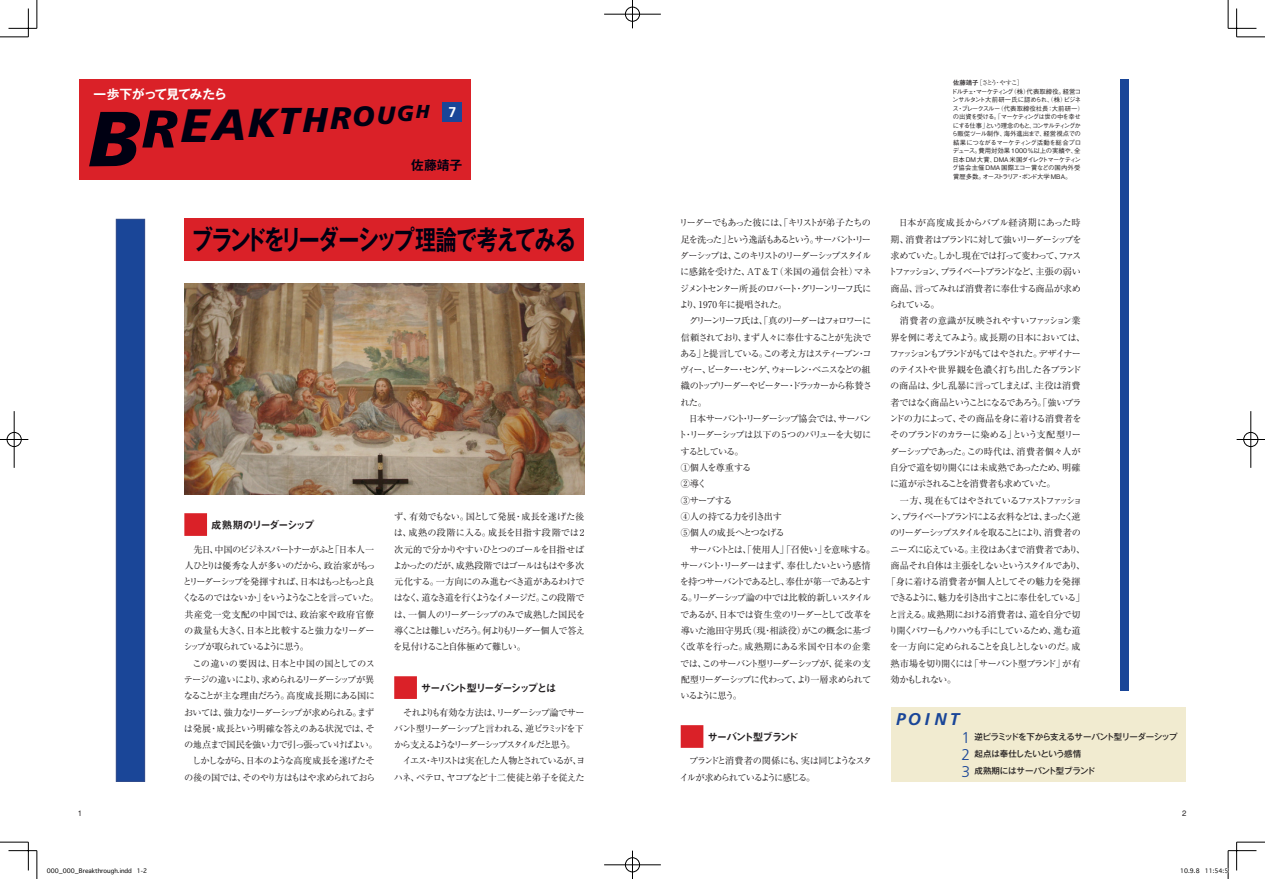
<style>
.page{position:relative;width:1265px;height:879px;background:#fff}
.page>*{position:absolute;margin:0;border:0;box-sizing:border-box;transform-origin:0 0}
.t1{font:italic 900 78px "Frutiger";color:#000012}
.t2{font:700 26.9px "Gothic MB101 Pr 5 De";letter-spacing:-.085em;color:#000012;scale:.78 1}
.t3{font:italic 700 17px "Frutiger";letter-spacing:.2em;color:#1a4698}
.t4{font:700 14.2px "Frutiger";color:#fff}
.t5{font:700 12.8px "Gothic MB101 Pr 5 De";letter-spacing:-.045em;color:#fff}
.t6{font:700 12.8px "Gothic MB101 Pr 5 De";color:#000012}
.t7{font:10.6px "Midashi Go Pr 5 MB31";letter-spacing:-.145em;color:#231f20}
.t8{font:10.6px "Midashi Go Pr 5 MB31";letter-spacing:-.12em;color:#231f20}
.t9{font:9.2px/16.3px "Ryumin Pr 5";letter-spacing:-.1em;color:#231f20}
.t10{font:9.2px/16.3px "Ryumin Pr 5";letter-spacing:-.14em;color:#231f20}
.t11{font:9.2px "Ryumin Pr 5";letter-spacing:-.075em;color:#231f20}
.t12{font:9.2px "Ryumin Pr 5";letter-spacing:-.195em;color:#231f20}
.t13{font:9.2px "Ryumin Pr 5";letter-spacing:-.06em;color:#231f20}
.t14{font:9.2px "Ryumin Pr 5";letter-spacing:-.135em;color:#231f20}
.t15{font:9.2px "Ryumin Pr 5";letter-spacing:-.125em;color:#231f20}
.t16{font:9.2px "Ryumin Pr 5";letter-spacing:-.07em;color:#231f20}
.t17{font:9.2px "Ryumin Pr 5";letter-spacing:-.04em;color:#231f20}
.t18{font:9.2px "Ryumin Pr 5";letter-spacing:-.025em;color:#231f20}
.t19{font:500 8.5px/17px "Gothic MB101 Pr 5";letter-spacing:-.055em;color:#231f20}
.t20{font:500 6.4px/8.5px "Gothic BBB Pr 5";letter-spacing:-.065em;color:#231f20}
.t21{font:6.4px "Ryumin Pr 5";letter-spacing:-.2em;color:#231f20}
.t22{font:6px "Osaka";color:#000}
.s1{font-family:"Futo Go B101 Pr 5";font-weight:700}
.s2{font-family:"Ryumin Pr 5";font-weight:400}
.s3{font-family:"Frutiger";font-weight:300;font-size:15.6px;color:#1a4698}
</style>
<div class="page">
<div style="left:116px;top:219px;width:29px;height:562px;background:#1a4698"></div>
<div style="left:116px;top:219px;width:29px;height:563px;border:1px solid #354e8c"></div>
<div style="left:1120px;top:79px;width:8px;height:612px;background:#1a4698"></div>
<div style="left:79px;top:79px;width:392px;height:101px;background:#da2128"></div>
<div style="left:184px;top:218px;width:400px;height:43px;background:#da2128"></div>
<div style="left:890px;top:707px;width:295px;height:75px;background:#f1ebd0"></div>
<div style="left:184px;top:513px;width:23px;height:23px;background:#da2128"></div>
<div style="left:394px;top:676px;width:23px;height:23px;background:#da2128"></div>
<div style="left:680px;top:725px;width:23px;height:23px;background:#da2128"></div>
<div style="left:442px;top:102px;width:20px;height:20px;background:#1a4698"></div>
<img style="left:184px;top:283px;width:400px;height:212px">
<svg style="left:0;top:0;width:38px;height:38px"></svg>
<svg style="left:0;top:842px;width:38px;height:37px"></svg>
<svg style="left:1227px;top:0;width:37px;height:38px"></svg>
<div style="left:624px;top:6px;width:16px;height:16px;border:1px solid #fff;border-radius:50%"></div>
<hr style="left:604px;top:13px;width:56px;height:2px;background:#fff">
<hr style="left:631px;top:0;width:2px;height:28px;background:#fff">
<div style="left:625px;top:7px;width:14px;height:14px;border:1px solid #000;border-radius:50%"></div>
<hr style="left:604px;top:14px;width:56px;height:1px;background:#000">
<svg style="left:632px;top:0;width:1px;height:28px"></svg>
<div style="left:624px;top:857px;width:16px;height:15px;border:1px solid #fff;border-radius:50%"></div>
<div style="left:625px;top:857px;width:14px;height:15px;border:1px solid #000;border-radius:50%"></div>
<hr style="left:604px;top:864px;width:56px;height:1px;background:#000">
<svg style="left:632px;top:850px;width:1px;height:29px"></svg>
<div style="left:6px;top:432px;width:16px;height:15px;border:1px solid #fff;border-radius:50%"></div>
<div style="left:7px;top:432px;width:14px;height:15px;border:1px solid #000;border-radius:50%"></div>
<svg style="left:0;top:439px;width:28px;height:1px"></svg>
<hr style="left:14px;top:411px;width:1px;height:57px;background:#000">
<div style="left:1242px;top:432px;width:16px;height:15px;border:1px solid #fff;border-radius:50%"></div>
<div style="left:1243px;top:432px;width:14px;height:15px;border:1px solid #000;border-radius:50%"></div>
<svg style="left:1236px;top:439px;width:28px;height:1px"></svg>
<hr style="left:1250px;top:411px;width:1px;height:57px;background:#000">
<svg style="left:1227px;top:842px;width:37px;height:37px"></svg>
<h3 class="t5" style="left:94px;top:84px;width:135px">一歩下がって見てみたら</h3>
<h1 class="t1" style="left:88px;top:92px;width:343px">B<sup>R</sup><sup>E</sup><sup>A</sup><sup>K</sup><sup>T</sup><sup>H</sup><sup>R</sup><sup>O</sup><sup>U</sup><sup>G</sup><sup>H</sup></h1>
<h3 class="t4" style="left:448px;top:104px;width:9px">7</h3>
<h3 class="t6" style="left:411px;top:154px;width:53px">佐藤靖子</h3>
<h2 class="t2" style="left:192px;top:217px;width:494px">ブランドをリーダーシップ理論で考えてみる</h2>
<p class="t7" style="left:211px;top:516px;width:105px">成熟期のリーダーシップ</p>
<p class="t9" style="left:182px;top:540px;width:198px;text-indent:11px">先日、中国のビジネスパートナーがふと「日本人一人ひとりは優秀な人が多いのだから、政治家がもっとリーダーシップを発揮すれば、日本はもっともっと良くなるのではないか」をいうようなことを言っていた。共産党一党支配の中国では、政治家や政府官僚の裁量も大きく、日本と比較すると強力なリーダーシップが取られているように思う。</p>
<p class="t18" style="left:192px;top:656px;width:184px">この違いの要因は、日本と中国の国としてのス</p>
<p class="t15" style="left:184px;top:672px;width:192px">テージの違いにより、求められるリーダーシップが異</p>
<p class="t13" style="left:184px;top:688px;width:193px">なることが主な理由だろう。高度成長期にある国に</p>
<p class="t9" style="left:184px;top:703px;width:192px">おいては、強力なリーダーシップが求められる。まず</p>
<p class="t16" style="left:184px;top:721px;width:192px">は発展・成長という明確な答えのある状況では、そ</p>
<p class="t9" style="left:184px;top:736px;width:195px">の地点まで国民を強い力で引っ張っていけばよい。</p>
<p class="t11" style="left:192px;top:754px;width:184px">しかしながら、日本のような高度成長を遂げたそ</p>
<p class="t13" style="left:184px;top:770px;width:193px">の後の国では、そのやり方はもはや求められておら</p>
<p class="t9" style="left:393px;top:508px;width:194px;text-align:justify">ず、有効でもない。国として発展・成長を遂げた後は、成熟の段階に入る。成長を目指す段階では2次元的で分かりやすいひとつのゴールを目指せばよかったのだが、成熟段階ではゴールはもはや多次元化する。一方向にのみ進むべき道があるわけではなく、道なき道を行くようなイメージだ。この段階では、一個人のリーダーシップのみで成熟した国民を導くことは難しいだろう。何よりもリーダー個人で答えを見付けること自体極めて難しい。</p>
<p class="t7" style="left:421px;top:679px;width:137px">サーバント型リーダーシップとは</p>
<p class="t9" style="left:394px;top:703px;width:192px;text-align:justify;text-indent:9px">それよりも有効な方法は、リーダーシップ論でサーバント型リーダーシップと言われる、逆ピラミッドを下から支えるようなリーダーシップスタイルだと思う。</p>
<p class="t9" style="left:394px;top:752px;width:193px;text-align:right">イエス・キリストは実在した人物とされているが、ヨハネ、ペテロ、ヤコブなど十二使徒と弟子を従えた</p>
<p class="t9" style="left:679px;top:214px;width:194px;text-align:justify">リーダーでもあった彼には、「キリストが弟子たちの足を洗った」という逸話もあるという。サーバント・リーダーシップは、このキリストのリーダーシップスタイルに感銘を受けた、AT＆T（米国の通信会社）マネジメントセンター所長のロバート・グリーンリーフ氏により、1970 年に提唱された。</p>
<p class="t10" style="left:679px;top:312px;width:193px;text-indent:9px">グリーンリーフ氏は、「真のリーダーはフォロワーに信頼されており、まず人々に奉仕することが先決である」と提言している。この考え方はスティーブン・コヴィー、ピーター・センゲ、ウォーレン・ベニスなどの組織のトップリーダーやピーター・ドラッカーから称賛された。</p>
<p class="t9" style="left:678px;top:410px;width:195px;text-indent:11px">日本サーバント・リーダーシップ協会では、サーバント・リーダーシップは以下の 5 つのバリューを大切にするとしている。<br>①個人を尊重する<br>②導く<br>③サーブする<br>④人の持てる力を引き出す<br>⑤個人の成長へとつなげる</p>
<p class="t9" style="left:678px;top:540px;width:198px;text-indent:11px">サーバントとは、「使用人」「召使い」を意味する。サーバント・リーダーはまず、奉仕したいという感情を持つサーバントであるとし、奉仕が第一であるとする。リーダーシップ論の中では比較的新しいスタイルであるが、日本では資生堂のリーダーとして改革を導いた池田守男氏（現・相談役）がこの概念に基づく改革を行った。成熟期にある米国や日本の企業では、このサーバント型リーダーシップが、従来の支配型リーダーシップに代わって、より一層求められているように思う。</p>
<p class="t8" style="left:707px;top:728px;width:92px">サーバント型ブランド</p>
<p class="t10" style="left:679px;top:752px;width:194px;text-indent:10px">ブランドと消費者の関係にも、実は同じようなスタイルが求められているように感じる。</p>
<p class="t21" style="left:952px;top:78px;width:72px"><span class="s1">佐藤靖子</span>［さとう・やすこ］</p>
<p class="t20" style="left:951px;top:86px;width:134px">ドルチェ・マーケティング<span class="s2">（</span>株<span class="s2">）</span>代表取締役。経営コンサルタント大前研一氏に認められ、<span class="s2">（</span>株<span class="s2">）</span>ビジネス・ブレークスルー<span class="s2">（</span>代表取締役社長：大前研一<span class="s2">）</span>の出資を受ける。<span class="s2">「</span>マーケティングは世の中を幸せにする仕事<span class="s2">」</span>という理念のもと、コンサルティングから販促ツール制作、海外進出まで、経営視点での結果につながるマーケティング活動を総合プロデュース。費用対効果1000％以上の実績や、全日本 DM 大賞、DMA 米国ダイレクトマーケティング協会主催DMA国際エコー賞などの国内外受賞歴多数。オーストラリア・ボンド大学 MBA。</p>
<p class="t9" style="left:888px;top:214px;width:195px;text-align:justify;text-indent:11px">日本が高度成長からバブル経済期にあった時期、消費者はブランドに対して強いリーダーシップを求めていた。しかし現在では打って変わって、ファストファッション、プライベートブランドなど、主張の弱い商品、言ってみれば消費者に奉仕する商品が求められている。</p>
<p class="t9" style="left:889px;top:312px;width:197px;text-indent:10px">消費者の意識が反映されやすいファッション業界を例に考えてみよう。成長期の日本においては、ファッションもブランドがもてはやされた。デザイナーのテイストや世界観を色濃く打ち出した各ブランドの商品は、少し乱暴に言ってしまえば、主役は消費者ではなく商品ということになるであろう。「強いブランドの力によって、その商品を身に着ける消費者をそのブランドのカラーに染める」という支配型リーダーシップであった。この時代は、消費者個々人が自分で道を切り開くには未成熟であったため、明確に道が示されることを消費者も求めていた。</p>
<p class="t10" style="left:899px;top:491px;width:184px">一方、現在もてはやされているファストファッショ</p>
<p class="t12" style="left:889px;top:509px;width:193px">ン、プライベートブランドによる衣料などは、まったく逆</p>
<p class="t12" style="left:890px;top:525px;width:192px">のリーダーシップスタイルを取ることにより、消費者の</p>
<p class="t9" style="left:890px;top:540px;width:196px">ニーズに応えている。主役はあくまで消費者であり、</p>
<p class="t9" style="left:890px;top:556px;width:196px">商品それ自体は主張をしないというスタイルであり、</p>
<p class="t17" style="left:886px;top:574px;width:195px">「身に着ける消費者が個人としてその魅力を発揮</p>
<p class="t14" style="left:890px;top:591px;width:196px">できるように、魅力を引き出すことに奉仕をしている」</p>
<p class="t11" style="left:889px;top:607px;width:193px">と言える。成熟期における消費者は、道を自分で切</p>
<p class="t9" style="left:888px;top:622px;width:193px">り開くパワーもノウハウも手にしているため、進む道</p>
<p class="t11" style="left:889px;top:639px;width:192px">を一方向に定められることを良しとしないのだ。成</p>
<p class="t10" style="left:890px;top:654px;width:191px">熟市場を切り開くには「サーバント型ブランド」が有</p>
<p class="t9" style="left:890px;top:671px;width:67px">効かもしれない。</p>
<h3 class="t3" style="left:896px;top:709px;width:65px">POINT</h3>
<p class="t19" style="left:961px;top:728px;width:217px"><span class="s3">1</span> 逆ピラミッドを下から支えるサーバント型リーダーシップ<br><span class="s3">2</span> 起点は奉仕したいという感情<br><span class="s3">3</span> 成熟期にはサーバント型ブランド</p>
<p class="t22" style="left:47px;top:867px;width:102px">000_000_Breakthrough.indd 1-2</p>
<p class="t22" style="left:1179px;top:867px;width:50px">10.9.8 11:54:5</p>
</div>
